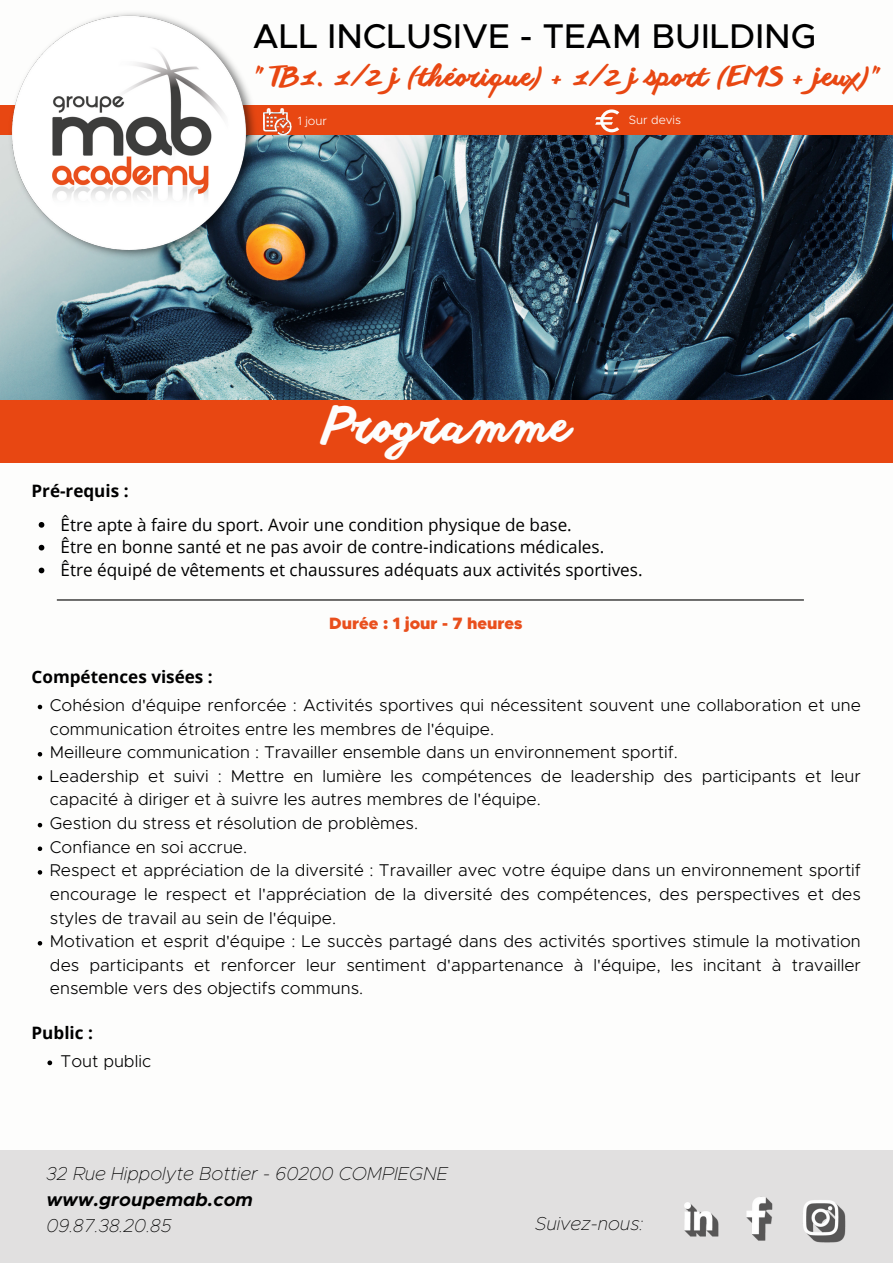
<style>
.page{position:relative;width:893px;height:1263px;background:#fff}
.page>*{position:absolute;margin:0;border:0;box-sizing:border-box;transform-origin:0 0}
.t1{font:45.75px "anothershabby";color:#fdfdfc}
.t2{font:500 34.5px "Metropolis";color:#000}
.t3{font:27px "Anothershabby";color:#e84712}
.t4{font:italic 100 18.75px/25.9px "Metropolis";color:#000}
.t5{font:300 17.1px/23.6px "Metropolis";color:#000}
.t6{font:17.1px "Open Sans";color:#000}
.t7{font:700 17.1px "Open Sans";color:#000}
.t8{font:900 16.5px "Metropolis";color:#e94f1d}
.t9{font:300 12px "Metropolis";color:#fdfdfc}
.s1{font-weight:700}
</style>
<div class="page">
<div style="left:0;top:374px;width:892px;height:89px;background:#e84712"></div>
<div style="left:0;top:106px;width:892px;height:71px;background:#e84712"></div>
<img style="left:0;top:136px;width:892px;height:264px">
<div style="left:0;top:1150px;width:893px;height:113px;background:#e1e0e0"></div>
<img style="left:684px;top:1202px;width:35px;height:35px">
<img style="left:746px;top:1197px;width:27px;height:43px">
<img style="left:803px;top:1200px;width:43px;height:43px">
<img style="left:0;top:12px;width:264px;height:258px">
<img style="left:259px;top:108px;width:35px;height:28px">
<svg style="left:595px;top:109px;width:24px;height:23px"></svg>
<svg style="left:39px;top:522px;width:5px;height:6px"></svg>
<svg style="left:39px;top:545px;width:5px;height:5px"></svg>
<svg style="left:39px;top:568px;width:5px;height:5px"></svg>
<svg style="left:47px;top:1060px;width:5px;height:5px"></svg>
<svg style="left:38px;top:705px;width:4px;height:4px"></svg>
<svg style="left:38px;top:752px;width:4px;height:4px"></svg>
<svg style="left:38px;top:776px;width:4px;height:4px"></svg>
<svg style="left:38px;top:823px;width:4px;height:4px"></svg>
<svg style="left:38px;top:846px;width:4px;height:5px"></svg>
<svg style="left:38px;top:870px;width:4px;height:5px"></svg>
<svg style="left:38px;top:941px;width:4px;height:4px"></svg>
<hr style="left:57px;top:599px;width:747px;height:1px;background:#000">
<h1 class="t2" style="left:253px;top:20px;width:565px">ALL INCLUSIVE - TEAM BUILDING</h1>
<h1 class="t3" style="left:253px;top:62px;width:628px">" TB1. 1/2 j(théorique) + 1/2 jsport (EMS + jeux)"</h1>
<p class="t9" style="left:298px;top:116px;width:31px">1 jour</p>
<h3 class="t9" style="left:629px;top:114px;width:54px">Sur devis</h3>
<p class="t1" style="left:323px;top:399px;width:248px">Programme</p>
<p class="t7" style="left:32px;top:479px;width:99px">Pré-requis :</p>
<p class="t6" style="left:61px;top:512px;width:513px">Être apte à faire du sport. Avoir une condition physique de base.</p>
<p class="t6" style="left:61px;top:535px;width:545px">Être en bonne santé et ne pas avoir de contre-indications médicales.</p>
<h3 class="t6" style="left:61px;top:558px;width:583px">Être équipé de vêtements et chaussures adéquats aux activités sportives.</h3>
<h4 class="t8" style="left:329px;top:616px;width:195px">Durée : 1 jour - 7 heures</h4>
<p class="t7" style="left:32px;top:664px;width:183px">Compétences visées :</p>
<p class="t5" style="left:50px;top:694px;width:812px">Cohésion d'équipe renforcée : Activités sportives qui nécessitent souvent une collaboration et une communication étroites entre les membres de l'équipe.</p>
<p class="t5" style="left:50px;top:741px;width:629px">Meilleure communication : Travailler ensemble dans un environnement sportif.</p>
<p class="t5" style="left:50px;top:765px;width:812px">Leadership et suivi : Mettre en lumière les compétences de leadership des participants et leur capacité à diriger et à suivre les autres membres de l'équipe.</p>
<p class="t5" style="left:50px;top:812px;width:370px">Gestion du stress et résolution de problèmes.</p>
<h3 class="t5" style="left:50px;top:836px;width:199px">Confiance en soi accrue.</h3>
<p class="t5" style="left:50px;top:859px;width:812px;text-align:justify">Respect et appréciation de la diversité : Travailler avec votre équipe dans un environnement sportif encourage le respect et l'appréciation de la diversité des compétences, des perspectives et des styles de travail au sein de l'équipe.</p>
<h4 class="t5" style="left:50px;top:930px;width:812px;text-align:justify">Motivation et esprit d'équipe : Le succès partagé dans des activités sportives stimule la motivation des participants et renforcer leur sentiment d'appartenance à l'équipe, les incitant à travailler ensemble vers des objectifs communs.</h4>
<p class="t7" style="left:32px;top:1020px;width:63px">Public :</p>
<p class="t5" style="left:61px;top:1050px;width:92px">Tout public</p>
<p class="t4" style="left:46px;top:1161px;width:403px">32 Rue Hippolyte Bottier - 60200 COMPIEGNE <span class="s1">www.groupemab.com<br></span>09.87.38.20.85</p>
<p class="t4" style="left:535px;top:1212px;width:110px">Suivez-nous:</p>
</div>
